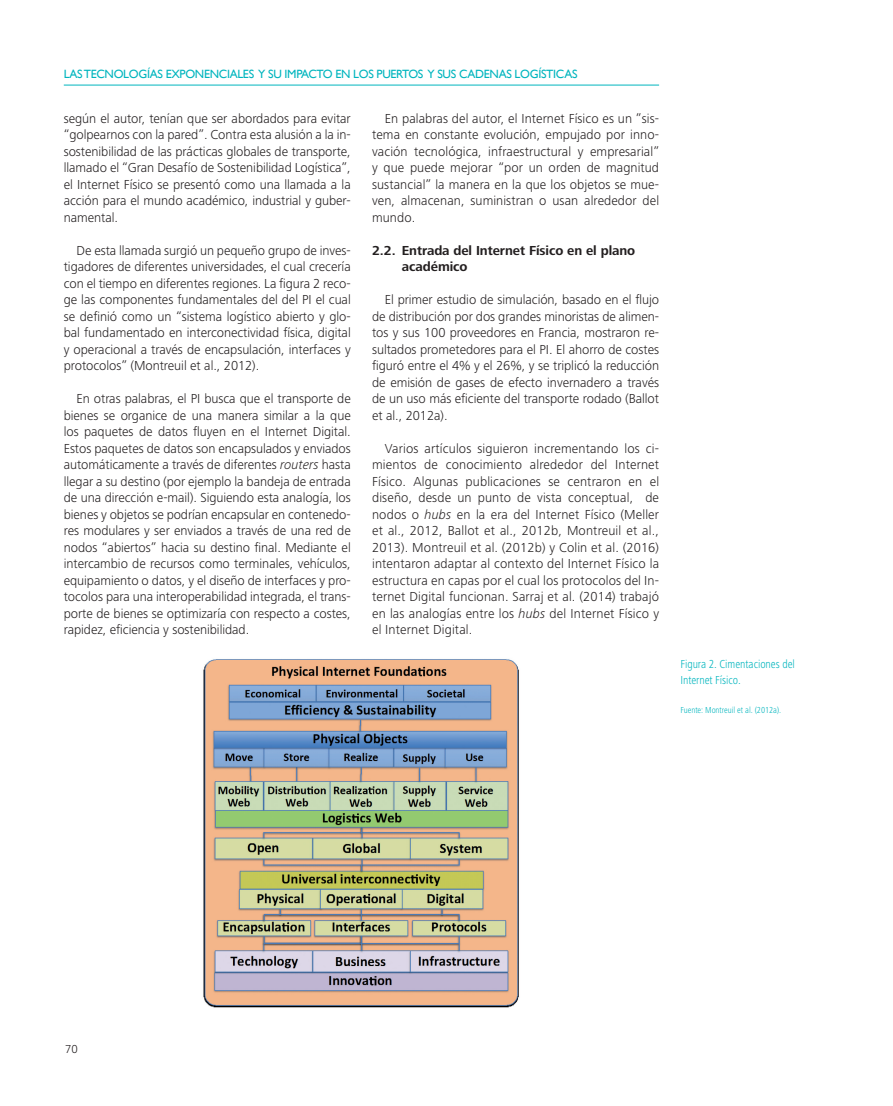
<style>
.page{position:relative;width:893px;height:1106px;background:#fff}
.page>*{position:absolute;margin:0;border:0;box-sizing:border-box;transform-origin:0 0}
.t1{font:300 13.5px/16.5px "Frutiger Next LT";letter-spacing:-.005em;color:#231f20;text-align:justify}
.t2{font:700 13.5px/16.5px "Frutiger Next LT";letter-spacing:-.005em;color:#231f20}
.t3{font:12px "Gill Sans";letter-spacing:-.025em;color:#00b5be}
.t4{font:300 condensed 12px/16.5px "Frutiger Next LT";letter-spacing:-.005em;color:#00b5be}
.t5{font:300 12px "Frutiger Next LT";color:#231f20}
.t6{font:300 condensed 9px "Frutiger Next LT";letter-spacing:-.005em;color:#00b5be}
.s1{font-style:italic}
</style>
<div class="page">
<hr style="left:64px;top:85px;width:595px;height:1px;background:#00b5be">
<img style="left:203px;top:659px;width:316px;height:349px">
<p class="t3" style="left:64px;top:67px;width:515px">LAS TECNOLOGÍAS EXPONENCIALES Y SU IMPACTO EN LOS PUERTOS Y SUS CADENAS LOGÍSTICAS</p>
<p class="t1" style="left:64px;top:110px;width:289px">según el autor, tenían que ser abordados para evitar “golpearnos con la pared”. Contra esta alusión a la in&shy;sostenibilidad de las prácticas globales de transporte, llamado el “Gran Desafío de Sostenibilidad Logística”, el Internet Físico se presentó como una llamada a la acción para el mundo académico, industrial y guber&shy;namental.</p>
<p class="t1" style="left:64px;top:242px;width:289px;text-indent:13px">De esta llamada surgió un pequeño grupo de inves&shy;tigadores de diferentes universidades, el cual crecería con el tiempo en diferentes regiones. La figura 2 reco&shy;ge las componentes fundamentales del del PI el cual se definió como un “sistema logístico abierto y glo&shy;bal fundamentado en interconectividad física, digital y operacional a través de encapsulación, interfaces y protocolos” (Montreuil et al., 2012).</p>
<p class="t1" style="left:64px;top:391px;width:289px;text-indent:13px">En otras palabras, el PI busca que el transporte de bienes se organice de una manera similar a la que los paquetes de datos fluyen en el Internet Digital.<br>Estos paquetes de datos son encapsulados y enviados automáticamente a través de diferentes <span class="s1">routers</span> hasta llegar a su destino (por ejemplo la bandeja de entrada de una dirección e-mail). Siguiendo esta analogía, los bienes y objetos se podrían encapsular en contenedo&shy;res modulares y ser enviados a través de una red de nodos “abiertos” hacia su destino final. Mediante el intercambio de recursos como terminales, vehículos, equipamiento o datos, y el diseño de interfaces y pro&shy;tocolos para una interoperabilidad integrada, el trans&shy;porte de bienes se optimizaría con respecto a costes, rapidez, eficiencia y sostenibilidad.</p>
<p class="t1" style="left:372px;top:110px;width:289px;text-indent:13px">En palabras del autor, el Internet Físico es un ”sis&shy;tema en constante evolución, empujado por inno&shy;vación tecnológica, infraestructural y empresarial” y que puede mejorar “por un orden de magnitud sustancial” la manera en la que los objetos se mue&shy;ven, almacenan, suministran o usan alrededor del mundo.</p>
<p class="t2" style="left:402px;top:242px;width:235px;text-indent:-30px">2.2. Entrada del Internet Físico en el plano académico</p>
<p class="t1" style="left:372px;top:291px;width:289px;text-indent:13px">El primer estudio de simulación, basado en el flujo de distribución por dos grandes minoristas de alimen&shy;tos y sus 100 proveedores en Francia, mostraron re&shy;sultados prometedores para el PI. El ahorro de costes figuró entre el 4% y el 26%, y se triplicó la reducción de emisión de gases de efecto invernadero a través de un uso más eficiente del transporte rodado (Ballot et al., 2012a).</p>
<p class="t1" style="left:372px;top:440px;width:289px;text-indent:13px">Varios artículos siguieron incrementando los ci&shy;mientos de conocimiento alrededor del Internet Físico. Algunas publicaciones se centraron en el diseño, desde un punto de vista conceptual, de nodos o <span class="s1">hubs</span> en la era del Internet Físico (Meller et al., 2012, Ballot et al., 2012b, Montreuil et al., 2013). Montreuil et al. (2012b) y Colin et al. (2016) intentaron adaptar al contexto del Internet Físico la estructura en capas por el cual los protocolos del In&shy;ternet Digital funcionan. Sarraj et al. (2014) trabajó en las analogías entre los <span class="s1">hubs</span> del Internet Físico y el Internet Digital.</p>
<p class="t4" style="left:680px;top:655px;width:116px">Figura 2. Cimentaciones del<br>Internet Físico.</p>
<p class="t6" style="left:680px;top:704px;width:102px">Fuente: Montreuil et al. (2012a).</p>
<p class="t5" style="left:65px;top:1042px;width:14px">70</p>
</div>
